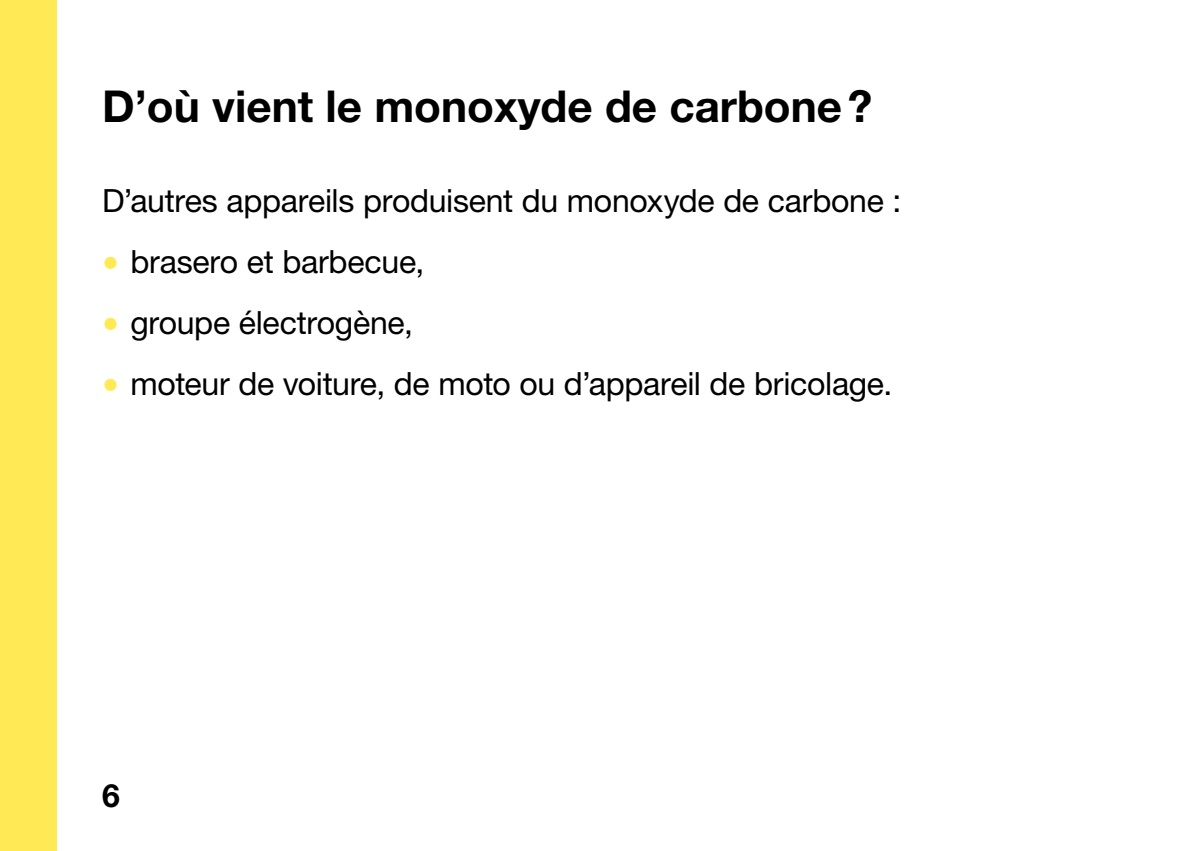
<style>
.page{position:relative;width:1191px;height:851px;background:#fff}
.page>*{position:absolute;margin:0;border:0;box-sizing:border-box;transform-origin:0 0}
.Titre_H1{font:700 44px "Helvetica Neue LT Std";color:#000}
.Texte_courant{font:32px "Helvetica Neue LT Std";letter-spacing:-.01em;color:#000}
.t1{font:700 32px "Helvetica Neue LT Std";color:#000}
.s1{font-size:34px;color:#ffea55}
</style>
<div class="page">
<div style="left:0;top:0;width:57px;height:850px;background:#ffea55"></div>
<h1 class="Titre_H1" style="left:102px;top:79px;width:771px">D’où vient le monoxyde de carbone?</h1>
<p class="Texte_courant" style="left:102px;top:181px;width:800px">D’autres appareils produisent du monoxyde de carbone :</p>
<p class="Texte_courant" style="left:102px;top:242px;width:324px"><span class="s1">•</span> brasero et barbecue,</p>
<p class="Texte_courant" style="left:102px;top:303px;width:312px"><span class="s1">•</span> groupe électrogène,</p>
<p class="Texte_courant" style="left:102px;top:364px;width:792px"><span class="s1">•</span> moteur de voiture, de moto ou d’appareil de bricolage.</p>
<p class="t1" style="left:102px;top:775px;width:19px">6</p>
</div>
